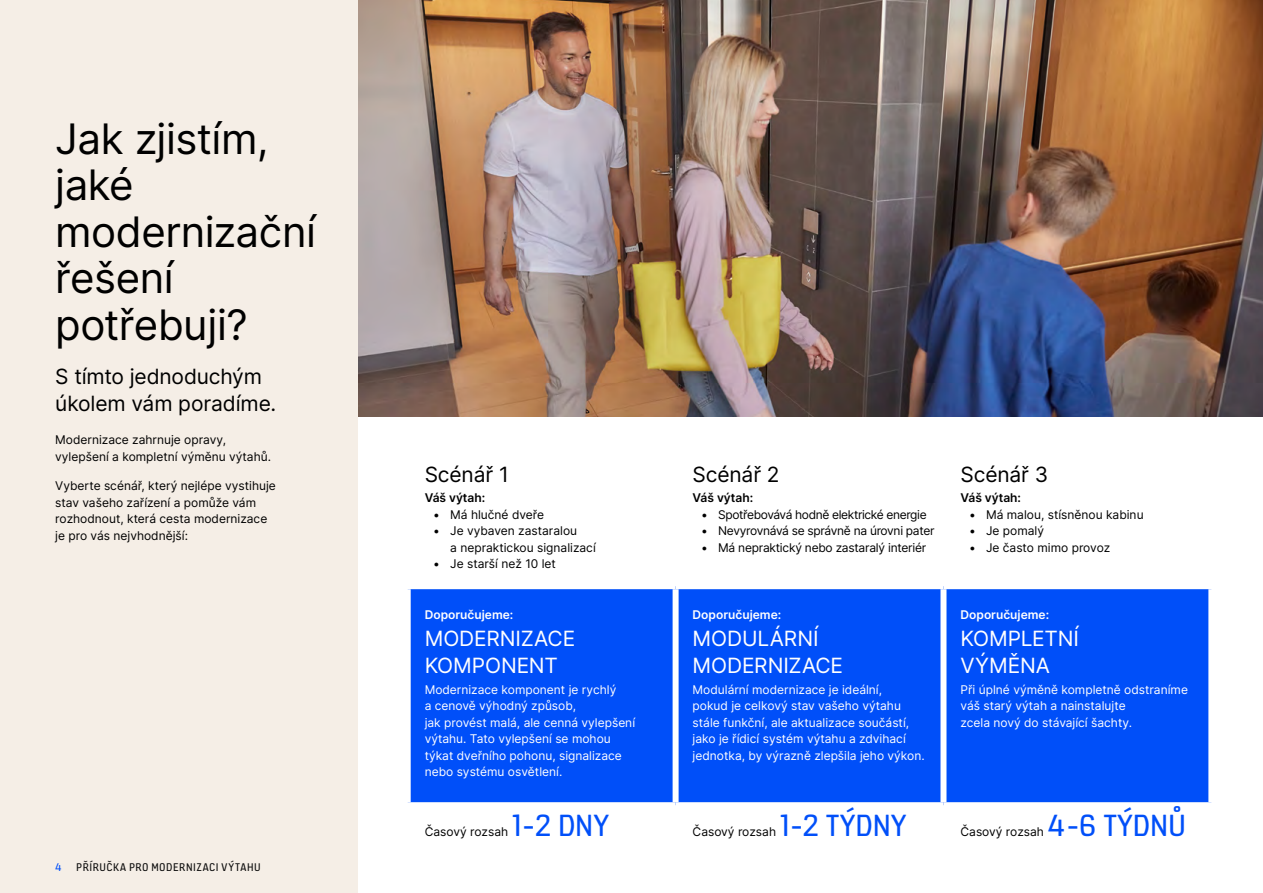
<style>
.page{position:relative;width:1263px;height:893px;background:#fff}
.page>*{position:absolute;margin:0;border:0;box-sizing:border-box;transform-origin:0 0}
.Headline_1{font:42px/46.5px "Inter";letter-spacing:-.01em;color:#000}
.Bodycopy__first_paragraph{font:33px "KONE Information v 13";color:#004ff9}
.Headline_2{font:21px/27px "Inter";letter-spacing:-.005em;color:#000}
.Headline_2-2{font:21px/27px "Inter";color:#fff}
.CZ_Bodycopy__first_paragraph{font:12px/16.5px "Inter";color:#fff}
.CZ_Bodycopy__first_paragraph-2{font:12px/16.5px "Inter";color:#000}
.CZ_Bodycopy__first_paragraph-3{font:600 12px "Inter";color:#fff}
.Bodycopy__first_paragraph-2{font:12px "Inter";color:#000}
.CZ_Bodycopy__first_paragraph-4{font:12px "Inter";letter-spacing:-.03em;color:#000}
.CZ_Bodycopy__first_paragraph-5{font:12px "Inter";letter-spacing:-.02em;color:#000}
.CZ_Bodycopy__first_paragraph-6{font:12px "Inter";letter-spacing:-.025em;color:#000}
.t1{font:12px "KONE Information v 13";letter-spacing:.045em;color:#0c0c0c}
.CZ_Bodycopy__first_paragraph-7{font:600 12px "Inter";color:#000}
.s1{color:#004ff9}
</style>
<div class="page">
<div style="left:0;top:0;width:358px;height:893px;background:#f5eee6"></div>
<img style="left:358px;top:0;width:905px;height:417px">
<div style="left:411px;top:589px;width:797px;height:213px;background:#004ff9"></div>
<div style="left:673px;top:589px;width:6px;height:213px;background:#fff"></div>
<div style="left:940px;top:589px;width:6px;height:213px;background:#fff"></div>
<p class="Headline_1" style="left:55px;top:114px;width:262px">Jak zjistím, jaké modernizační řešení potřebuji?</p>
<p class="Headline_2" style="left:55px;top:362px;width:223px">S tímto jednoduchým úkolem vám poradíme.</p>
<p class="CZ_Bodycopy__first_paragraph-2" style="left:55px;top:431px;width:217px">Modernizace zahrnuje opravy, vylepšení a kompletní výměnu výtahů.</p>
<p class="CZ_Bodycopy__first_paragraph-2" style="left:55px;top:477px;width:222px">Vyberte scénář, který nejlépe vystihuje stav vašeho zařízení a pomůže vám rozhodnout, která cesta modernizace je pro vás nejvhodnější:</p>
<p class="t1" style="left:55px;top:859px;width:207px"><span class="s1">4</span> PŘÍRUČKA PRO MODERNIZACI VÝTAHU</p>
<p class="Headline_2" style="left:425px;top:460px;width:86px">Scénář 1</p>
<p class="CZ_Bodycopy__first_paragraph-7" style="left:425px;top:489px;width:62px">Váš výtah:</p>
<p class="CZ_Bodycopy__first_paragraph-2" style="left:433px;top:506px;width:112px">• Má hlučné dveře</p>
<p class="CZ_Bodycopy__first_paragraph-2" style="left:450px;top:522px;width:147px;text-indent:-17px">• Je vybaven zastaralou<br>a nepraktickou signalizací</p>
<p class="CZ_Bodycopy__first_paragraph-2" style="left:433px;top:555px;width:124px">• Je starší než 10 let</p>
<p class="CZ_Bodycopy__first_paragraph-3" style="left:425px;top:606px;width:90px">Doporučujeme:</p>
<p class="Headline_2-2" style="left:425px;top:624px;width:152px">MODERNIZACE<br>KOMPONENT</p>
<p class="CZ_Bodycopy__first_paragraph" style="left:425px;top:681px;width:212px">Modernizace komponent je rychlý<br>a cenově výhodný způsob,<br>jak provést malá, ale cenná vylepšení výtahu. Tato vylepšení se mohou týkat dveřního pohonu, signalizace nebo systému osvětlení.</p>
<p class="Headline_2" style="left:693px;top:460px;width:88px">Scénář 2</p>
<p class="CZ_Bodycopy__first_paragraph-7" style="left:693px;top:489px;width:62px">Váš výtah:</p>
<p class="CZ_Bodycopy__first_paragraph-4" style="left:701px;top:506px;width:227px">• Spotřebovává hodně elektrické energie</p>
<p class="CZ_Bodycopy__first_paragraph-6" style="left:701px;top:522px;width:235px">• Nevyrovnává se správně na úrovni pater</p>
<p class="CZ_Bodycopy__first_paragraph-5" style="left:701px;top:539px;width:227px">• Má nepraktický nebo zastaralý interiér</p>
<p class="CZ_Bodycopy__first_paragraph-3" style="left:693px;top:606px;width:90px">Doporučujeme:</p>
<p class="Headline_2-2" style="left:693px;top:624px;width:152px">MODULÁRNÍ<br>MODERNIZACE</p>
<p class="CZ_Bodycopy__first_paragraph" style="left:693px;top:681px;width:234px">Modulární modernizace je ideální,<br>pokud je celkový stav vašeho výtahu stále funkční, ale aktualizace součástí, jako je řídicí systém výtahu a zdvihací jednotka, by výrazně zlepšila jeho výkon.</p>
<p class="Bodycopy__first_paragraph" style="left:779px;top:804px;width:129px">1-2 TÝDNY</p>
<p class="Bodycopy__first_paragraph-2" style="left:425px;top:823px;width:85px">Časový rozsah</p>
<p class="Bodycopy__first_paragraph" style="left:511px;top:804px;width:99px">1-2 DNY</p>
<p class="Bodycopy__first_paragraph-2" style="left:693px;top:823px;width:85px">Časový rozsah</p>
<p class="Headline_2" style="left:960px;top:460px;width:89px">Scénář 3</p>
<p class="CZ_Bodycopy__first_paragraph-7" style="left:960px;top:489px;width:62px">Váš výtah:</p>
<p class="CZ_Bodycopy__first_paragraph-2" style="left:969px;top:506px;width:176px">• Má malou, stísněnou kabinu</p>
<p class="CZ_Bodycopy__first_paragraph-2" style="left:969px;top:522px;width:77px">• Je pomalý</p>
<p class="CZ_Bodycopy__first_paragraph-2" style="left:969px;top:539px;width:143px">• Je často mimo provoz</p>
<p class="CZ_Bodycopy__first_paragraph-3" style="left:960px;top:606px;width:90px">Doporučujeme:</p>
<p class="Headline_2-2" style="left:960px;top:624px;width:120px">KOMPLETNÍ<br>VÝMĚNA</p>
<p class="CZ_Bodycopy__first_paragraph" style="left:960px;top:681px;width:229px">Při úplné výměně kompletně odstraníme váš starý výtah a nainstalujte<br>zcela nový do stávající šachty.</p>
<p class="Bodycopy__first_paragraph" style="left:1047px;top:804px;width:140px">4-6 TÝDNŮ</p>
<p class="Bodycopy__first_paragraph-2" style="left:960px;top:823px;width:85px">Časový rozsah</p>
</div>
